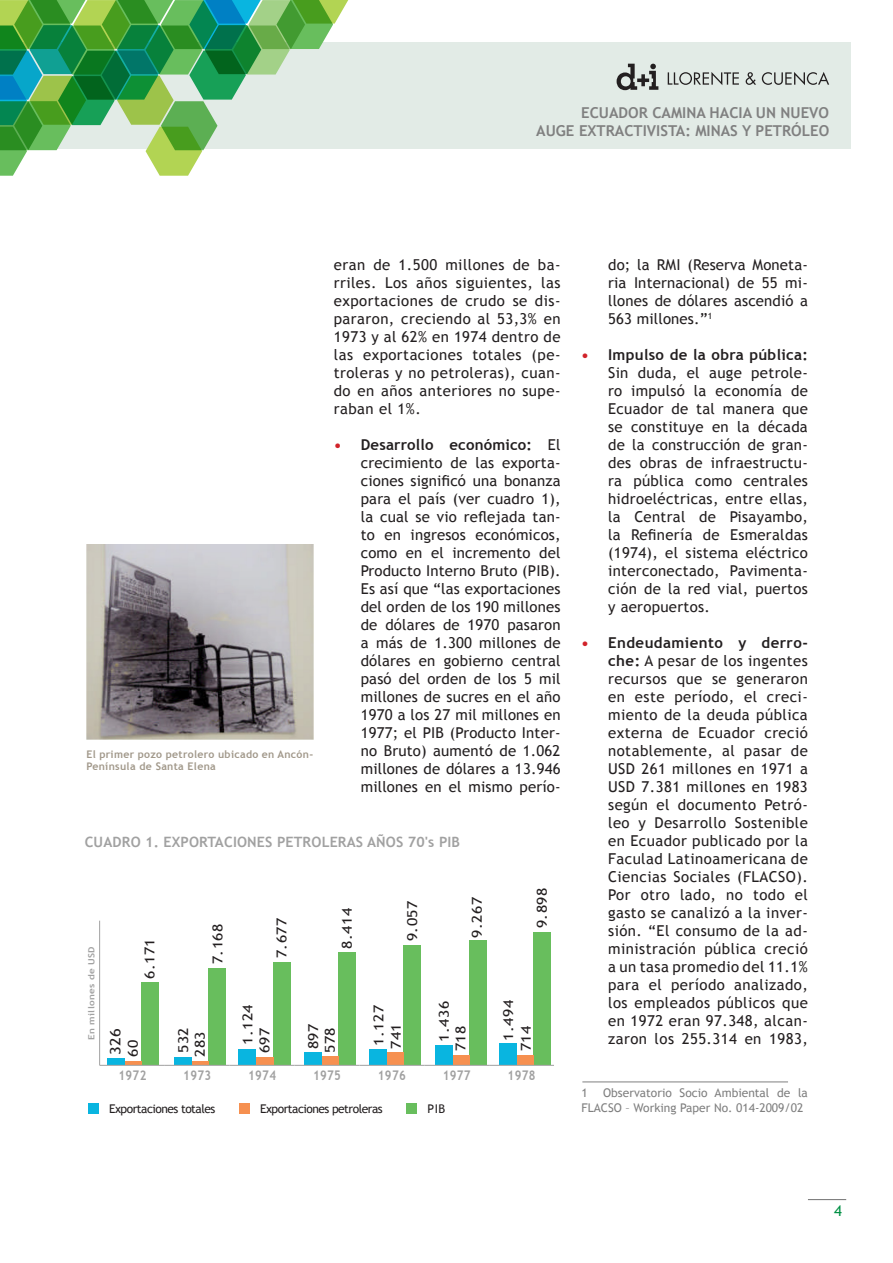
<style>
.page{position:relative;width:893px;height:1263px;background:#fff}
.page>*{position:absolute;margin:0;border:0;box-sizing:border-box;transform-origin:0 0}
.texto_corrido{font:15px/18px "Trebuchet MS";letter-spacing:.02em;color:#231f20;text-align:justify}
.t1{font:700 15px/18px "Trebuchet MS";color:#808080;text-align:right}
.t2{font:15px "Trebuchet MS";color:#009044}
.t3{font:14.4px "Trebuchet MS";color:#231f20;scale:1.16 1}
.Destacado{font:700 14.25px "Trebuchet MS";letter-spacing:.01em;color:#a1a1a1}
.t4{font:13.65px "Trebuchet MS";letter-spacing:.03em;color:#231f20;scale:1.16 1}
.t5{font:700 13.35px "Trebuchet MS";letter-spacing:.03em;color:#a1a1a1;scale:.86 1}
.t6{font:12px/14.5px "Trebuchet MS";color:#808080}
.t7{font:12px "Trebuchet MS";letter-spacing:-.04em;color:#231f20}
.Pie_de_página{font:700 10.5px/12.6px "Trebuchet MS";letter-spacing:.03em;color:#a1988a}
.t8{font:700 8.55px "Trebuchet MS";letter-spacing:.03em;color:#a1a1a1;scale:1.16 1}
.s1{font-weight:700;color:#d1232a}
.s2{font-weight:700}
</style>
<div class="page">
<div style="left:0;top:43px;width:850px;height:106px;background:#e2ebe6"></div>
<svg style="left:0;top:0;width:348px;height:176px"></svg>
<svg style="left:668px;top:72px;width:71px;height:13px"></svg>
<svg style="left:746px;top:72px;width:10px;height:13px"></svg>
<svg style="left:762px;top:72px;width:67px;height:13px"></svg>
<svg style="left:617px;top:64px;width:41px;height:26px"></svg>
<hr style="left:808px;top:1199px;width:38px;height:1px;background:#808080">
<img style="left:86px;top:545px;width:227px;height:194px">
<hr style="left:582px;top:1081px;width:206px;height:1px;background:#808080">
<div style="left:533px;top:933px;width:18px;height:132px;background:#68be5d"></div>
<div style="left:516px;top:1055px;width:17px;height:10px;background:#f69050"></div>
<div style="left:499px;top:1043px;width:17px;height:22px;background:#09b5e0"></div>
<div style="left:469px;top:941px;width:17px;height:124px;background:#68be5d"></div>
<div style="left:452px;top:1055px;width:17px;height:10px;background:#f69050"></div>
<div style="left:435px;top:1046px;width:17px;height:19px;background:#09b5e0"></div>
<div style="left:404px;top:945px;width:17px;height:120px;background:#68be5d"></div>
<div style="left:387px;top:1052px;width:17px;height:13px;background:#f69050"></div>
<div style="left:370px;top:1049px;width:17px;height:16px;background:#09b5e0"></div>
<div style="left:338px;top:952px;width:17px;height:113px;background:#68be5d"></div>
<div style="left:321px;top:1056px;width:17px;height:9px;background:#f69050"></div>
<div style="left:304px;top:1052px;width:17px;height:13px;background:#09b5e0"></div>
<div style="left:273px;top:962px;width:17px;height:103px;background:#68be5d"></div>
<div style="left:256px;top:1057px;width:17px;height:8px;background:#f69050"></div>
<div style="left:239px;top:1049px;width:17px;height:16px;background:#09b5e0"></div>
<div style="left:209px;top:968px;width:17px;height:97px;background:#68be5d"></div>
<svg style="left:192px;top:1061px;width:17px;height:4px"></svg>
<div style="left:174px;top:1057px;width:18px;height:8px;background:#09b5e0"></div>
<div style="left:141px;top:983px;width:17px;height:82px;background:#68be5d"></div>
<svg style="left:124px;top:1061px;width:17px;height:4px"></svg>
<div style="left:107px;top:1059px;width:17px;height:6px;background:#09b5e0"></div>
<hr style="left:100px;top:1065px;width:65px;height:1px;background:#a1a1a1">
<hr style="left:165px;top:1065px;width:65px;height:1px;background:#a1a1a1">
<hr style="left:230px;top:1065px;width:65px;height:1px;background:#a1a1a1">
<hr style="left:295px;top:1065px;width:64px;height:1px;background:#a1a1a1">
<hr style="left:359px;top:1065px;width:65px;height:1px;background:#a1a1a1">
<hr style="left:424px;top:1065px;width:65px;height:1px;background:#a1a1a1">
<hr style="left:489px;top:1065px;width:65px;height:1px;background:#a1a1a1">
<div style="left:89px;top:1103px;width:10px;height:11px;background:#09b5e0"></div>
<div style="left:239px;top:1103px;width:10px;height:11px;background:#f69050"></div>
<div style="left:406px;top:1103px;width:11px;height:11px;background:#68be5d"></div>
<hr style="left:99px;top:921px;width:1px;height:144px;background:#a1a1a1">
<p class="t1" style="left:536px;top:104px;width:294px">ECUADOR CAMINA HACIA UN NUEVO<br>AUGE EXTRACTIVISTA: MINAS Y PETRÓLEO</p>
<p class="Pie_de_página" style="left:86px;top:747px;width:228px">El primer pozo petrolero ubicado en Ancón-<br>Península de Santa Elena</p>
<p class="texto_corrido" style="left:334px;top:256px;width:228px">eran de 1.500 millones de ba&shy;rriles. Los años siguientes, las exportaciones de crudo se dis&shy;pararon, creciendo al 53,3% en 1973 y al 62% en 1974 dentro de las exportaciones totales (pe&shy;troleras y no petroleras), cuan&shy;do en años anteriores no supe&shy;raban el 1%.</p>
<p class="texto_corrido" style="left:361px;top:436px;width:201px;text-indent:-27px"><span class="s1">•</span> <span class="s2">Desarrollo económico:</span> El crecimiento de las exporta&shy;ciones significó una bonanza para el país (ver cuadro 1), la cual se vio reflejada tan&shy;to en ingresos económicos, como en el incremento del Producto Interno Bruto (PIB).<br>Es así que “las exportaciones del orden de los 190 millones de dólares de 1970 pasaron a más de 1.300 millones de dólares en gobierno central pasó del orden de los 5 mil millones de sucres en el año 1970 a los 27 mil millones en 1977; el PIB (Producto Inter&shy;no Bruto) aumentó de 1.062 millones de dólares a 13.946 millones en el mismo perío-</p>
<p class="Destacado" style="left:85px;top:832px;width:377px">CUADRO 1. EXPORTACIONES PETROLERAS AÑOS 70's PIB</p>
<p class="t8" style="left:86px;top:1040px;width:82px;rotate:-90deg">En millones de USD</p>
<p class="t4" style="left:142px;top:979px;width:37px;rotate:-90deg">6.171</p>
<p class="t3" style="left:107px;top:1055px;width:25px;rotate:-90deg">326</p>
<p class="t4" style="left:125px;top:1057px;width:16px;rotate:-90deg">60</p>
<p class="t4" style="left:209px;top:964px;width:37px;rotate:-90deg">7.168</p>
<p class="t4" style="left:175px;top:1053px;width:24px;rotate:-90deg">532</p>
<p class="t4" style="left:192px;top:1057px;width:24px;rotate:-90deg">283</p>
<p class="t4" style="left:273px;top:958px;width:37px;rotate:-90deg">7.677</p>
<p class="t4" style="left:240px;top:1045px;width:37px;rotate:-90deg">1.124</p>
<p class="t4" style="left:257px;top:1053px;width:24px;rotate:-90deg">697</p>
<p class="t4" style="left:339px;top:949px;width:37px;rotate:-90deg">8.414</p>
<p class="t4" style="left:305px;top:1049px;width:24px;rotate:-90deg">897</p>
<p class="t4" style="left:322px;top:1053px;width:24px;rotate:-90deg">578</p>
<p class="t4" style="left:404px;top:941px;width:37px;rotate:-90deg">9.057</p>
<p class="t4" style="left:469px;top:938px;width:37px;rotate:-90deg">9.267</p>
<p class="t4" style="left:370px;top:1045px;width:37px;rotate:-90deg">1.127</p>
<p class="t4" style="left:388px;top:1049px;width:24px;rotate:-90deg">741</p>
<p class="t4" style="left:436px;top:1042px;width:37px;rotate:-90deg">1.436</p>
<p class="t4" style="left:453px;top:1051px;width:24px;rotate:-90deg">718</p>
<p class="t4" style="left:534px;top:928px;width:37px;rotate:-90deg">9.898</p>
<p class="t4" style="left:500px;top:1040px;width:37px;rotate:-90deg">1.494</p>
<p class="t4" style="left:518px;top:1051px;width:24px;rotate:-90deg">714</p>
<p class="t5" style="left:118px;top:1067px;width:34px">1972</p>
<p class="t5" style="left:183px;top:1067px;width:34px">1973</p>
<p class="t5" style="left:248px;top:1067px;width:34px">1974</p>
<p class="t5" style="left:313px;top:1067px;width:34px">1975</p>
<p class="t5" style="left:378px;top:1067px;width:34px">1976</p>
<p class="t5" style="left:443px;top:1067px;width:34px">1977</p>
<p class="t5" style="left:508px;top:1067px;width:34px">1978</p>
<p class="t7" style="left:109px;top:1102px;width:108px">Exportaciones totales</p>
<p class="t7" style="left:260px;top:1102px;width:124px">Exportaciones petroleras</p>
<p class="t7" style="left:428px;top:1102px;width:19px">PIB</p>
<p class="texto_corrido" style="left:608px;top:256px;width:201px">do; la RMI (Reserva Moneta&shy;ria Internacional) de 55 mi&shy;llones de dólares ascendió a 563 millones.”<sup>1</sup></p>
<p class="texto_corrido" style="left:608px;top:346px;width:201px;text-indent:-27px"><span class="s1">•</span> <span class="s2">Impulso de la obra pública:<br></span>Sin duda, el auge petrole&shy;ro impulsó la economía de Ecuador de tal manera que se constituye en la década de la construcción de gran&shy;des obras de infraestructu&shy;ra pública como centrales hidroeléctricas, entre ellas, la Central de Pisayambo, la Refinería de Esmeraldas (1974), el sistema eléctrico interconectado, Pavimenta&shy;ción de la red vial, puertos y aeropuertos.</p>
<p class="texto_corrido" style="left:608px;top:634px;width:201px;text-indent:-27px"><span class="s1">•</span> <span class="s2">Endeudamiento y derro&shy;che:</span> A pesar de los ingentes recursos que se generaron en este período, el creci&shy;miento de la deuda pública externa de Ecuador creció notablemente, al pasar de USD 261 millones en 1971 a USD 7.381 millones en 1983 según el documento Petró&shy;leo y Desarrollo Sostenible en Ecuador publicado por la Faculad Latinoamericana de Ciencias Sociales (FLACSO).<br>Por otro lado, no todo el gasto se canalizó a la inver&shy;sión. “El consumo de la ad&shy;ministración pública creció a un tasa promedio del 11.1% para el período analizado, los empleados públicos que en 1972 eran 97.348, alcan&shy;zaron los 255.314 en 1983,</p>
<p class="t6" style="left:581px;top:1086px;width:228px;text-indent:22px">Observatorio Socio Ambiental de la<br>FLACSO – Working Paper No. 014-2009/02</p>
<p class="t6" style="left:581px;top:1086px;width:8px">1</p>
<p class="t2" style="left:834px;top:1201px;width:9px">4</p>
</div>
